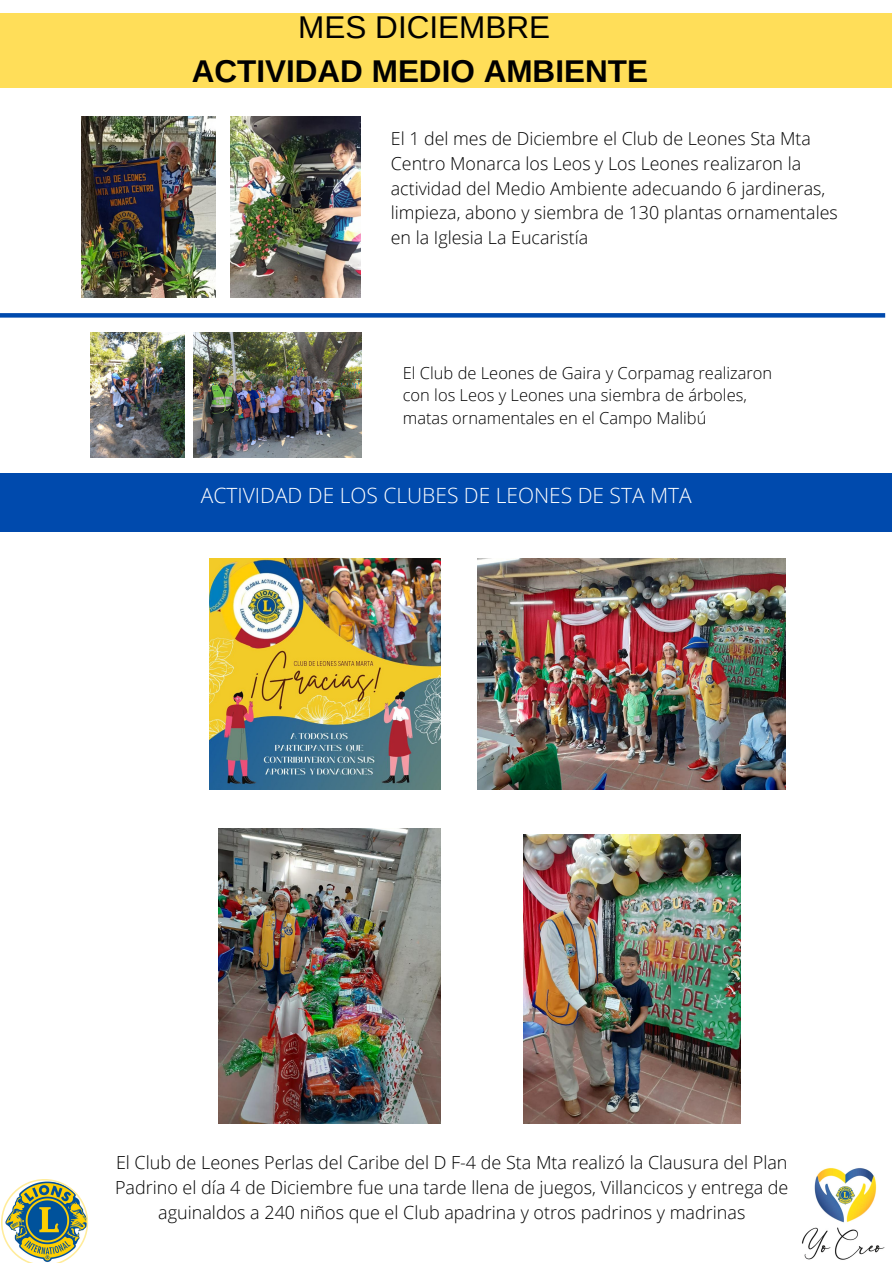
<style>
.page{position:relative;width:893px;height:1264px;background:#fff}
.page>*{position:absolute;margin:0;border:0;box-sizing:border-box;transform-origin:0 0}
.t1{font:700 31.5px "Arimo";color:#000}
.t2{font:31.5px "Arimo";color:#000}
.t3{font:300 21px "Open Sans";color:#fff}
.t4{font:300 18px/24.8px "Open Sans";color:#000;text-align:center}
.t5{font:300 17.85px/24.8px "Open Sans";color:#000}
.t6{font:300 16.5px/22.5px "Open Sans";color:#000}
</style>
<div class="page">
<img style="left:802px;top:1168px;width:83px;height:92px">
<svg style="left:1px;top:1179px;width:87px;height:83px"></svg>
<div style="left:0;top:14px;width:891px;height:74px;background:#ffde59"></div>
<div style="left:0;top:473px;width:891px;height:58px;background:#004aad"></div>
<img style="left:82px;top:116px;width:133px;height:181px">
<img style="left:230px;top:116px;width:130px;height:181px">
<img style="left:477px;top:558px;width:308px;height:232px">
<img style="left:523px;top:834px;width:217px;height:289px">
<img style="left:219px;top:828px;width:221px;height:295px">
<img style="left:209px;top:558px;width:232px;height:232px">
<img style="left:90px;top:333px;width:95px;height:124px">
<img style="left:194px;top:333px;width:167px;height:124px">
<svg style="left:0;top:313px;width:885px;height:4px;background:#074eaf"></svg>
<h1 class="t2" style="left:298px;top:10px;width:253px">MES DICIEMBRE</h1>
<h1 class="t1" style="left:192px;top:53px;width:458px">ACTIVIDAD MEDIO AMBIENTE</h1>
<p class="t5" style="left:391px;top:126px;width:448px">El 1 del mes de Diciembre el Club de Leones Sta Mta Centro Monarca los Leos y Los Leones realizaron la actividad del Medio Ambiente adecuando 6 jardineras, limpieza, abono y siembra de 130 plantas ornamentales en la Iglesia La Eucaristía</p>
<p class="t6" style="left:403px;top:361px;width:371px">El Club de Leones de Gaira y Corpamag realizaron con los Leos y Leones una siembra de árboles, matas ornamentales en el Campo Malibú</p>
<p class="t3" style="left:201px;top:480px;width:492px">ACTIVIDAD DE LOS CLUBES DE LEONES DE STA MTA</p>
<p class="t4" style="left:115px;top:1149px;width:675px">El Club de Leones Perlas del Caribe del D F-4 de Sta Mta realizó la Clausura del Plan<br>Padrino el día 4 de Diciembre fue una tarde llena de juegos, Villancicos y entrega de aguinaldos a 240 niños que el Club apadrina y otros padrinos y madrinas</p>
</div>
